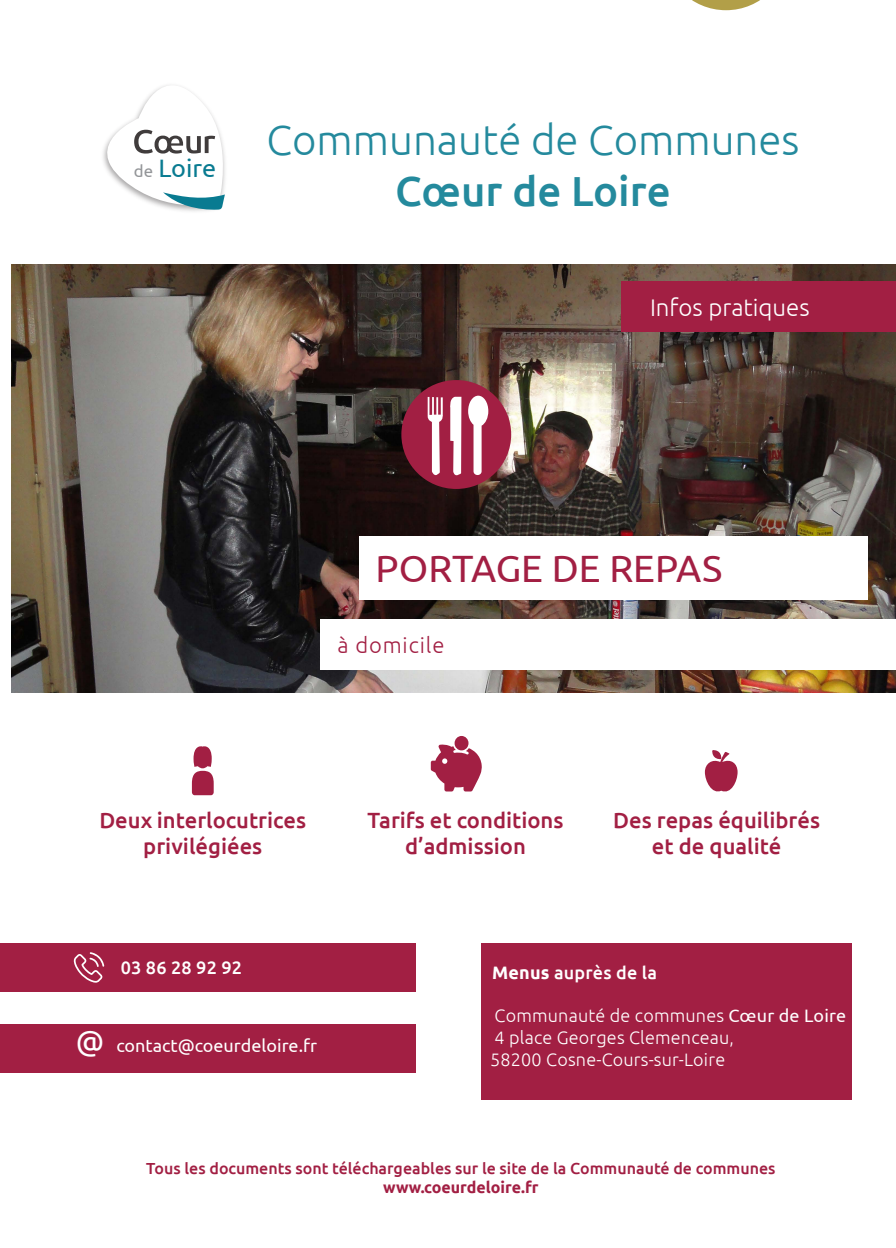
<style>
.page{position:relative;width:896px;height:1248px;background:#fff}
.page>*{position:absolute;margin:0;border:0;box-sizing:border-box;transform-origin:0 0}
.t1{font:300 42px "Ubuntu";color:#097b91}
.t2{font:500 42px "Ubuntu";color:#097b91}
.t3{font:38px "Ubuntu";color:#a21f43}
.t4{font:30px "Ubuntu";color:#fff}
.t5{font:25.2px "Ubuntu";color:#097b91}
.t6{font:300 24px "Ubuntu";color:#fff}
.t7{font:500 22px/26.4px "Ubuntu";color:#a21f43;text-align:center}
.t8{font:300 22px "Ubuntu";letter-spacing:.04em;color:#a21f43}
.t9{font:300 18px "Ubuntu";letter-spacing:.01em;color:#fff}
.t10{font:500 18px "Ubuntu";letter-spacing:.01em;color:#fff}
.t11{font:18px "Ubuntu";color:#fff}
.t12{font:500 16px "Ubuntu";color:#a21f43}
.t13{font:700 16px "Ubuntu";color:#a21f43}
.s1{font-size:16.8px;color:#939598}
.s2{color:#a21f43}
.s3{font-weight:700}
.s4{font-weight:400}
</style>
<div class="page">
<svg style="left:692px;top:0;width:68px;height:10px"></svg>
<img style="left:12px;top:264px;width:884px;height:428px">
<div style="left:0;top:1024px;width:415px;height:48px;background:#a21f43"></div>
<div style="left:0;top:943px;width:415px;height:48px;background:#a21f43"></div>
<svg style="left:103px;top:85px;width:122px;height:127px"></svg>
<div style="left:359px;top:536px;width:508px;height:63px;background:#fff"></div>
<div style="left:320px;top:619px;width:576px;height:50px;background:#fff"></div>
<div style="left:401px;top:380px;width:110px;height:109px;background:#a21f43;border-radius:50%"></div>
<div style="left:621px;top:281px;width:275px;height:51px;background:#a21f43"></div>
<svg style="left:74px;top:952px;width:30px;height:30px"></svg>
<svg style="left:431px;top:736px;width:51px;height:55px"></svg>
<div style="left:482px;top:943px;width:370px;height:156px;background:#a21f43"></div>
<svg style="left:192px;top:746px;width:22px;height:49px"></svg>
<svg style="left:450px;top:397px;width:11px;height:79px"></svg>
<svg style="left:428px;top:397px;width:15px;height:79px"></svg>
<svg style="left:468px;top:395px;width:20px;height:80px"></svg>
<svg style="left:705px;top:750px;width:32px;height:42px"></svg>
<p class="t5" style="left:134px;top:153px;width:84px"><span class="s1">de</span> Loire</p>
<h1 class="t1" style="left:267px;top:115px;width:534px">Communauté de Communes</h1>
<h1 class="t2" style="left:395px;top:164px;width:277px">Cœur de Loire</h1>
<p class="t6" style="left:650px;top:293px;width:161px">Infos pratiques</p>
<p class="t3" style="left:376px;top:546px;width:348px">PORTAGE DE REPAS</p>
<p class="t8" style="left:337px;top:631px;width:108px">à domicile</p>
<p class="t7" style="left:99px;top:806px;width:208px">Deux interlocutrices privilégiées</p>
<p class="t7" style="left:613px;top:806px;width:208px">Des repas équilibrés et de qualité</p>
<p class="t7" style="left:367px;top:806px;width:198px">Tarifs et conditions d’admission</p>
<p class="t10" style="left:121px;top:956px;width:123px">03 86 28 92 92</p>
<p class="t4" style="left:76px;top:1023px;width:30px">@</p>
<p class="t11" style="left:116px;top:1034px;width:202px">contact@coeurdeloire.fr</p>
<p class="t10" style="left:482px;top:960px;width:177px"><span class="s2">e</span><span class="s3">Menus</span> auprès de la</p>
<p class="t9" style="left:494px;top:1005px;width:353px">Communauté de communes <span class="s4">Cœur de Loire</span></p>
<p class="t9" style="left:494px;top:1027px;width:241px">4 place Georges Clemenceau,</p>
<p class="t9" style="left:490px;top:1049px;width:236px">58200 Cosne-Cours-sur-Loire</p>
<p class="t12" style="left:146px;top:1158px;width:631px">Tous les documents sont téléchargeables sur le site de la Communauté de communes</p>
<p class="t13" style="left:383px;top:1177px;width:157px">www.coeurdeloire.fr</p>
</div>
